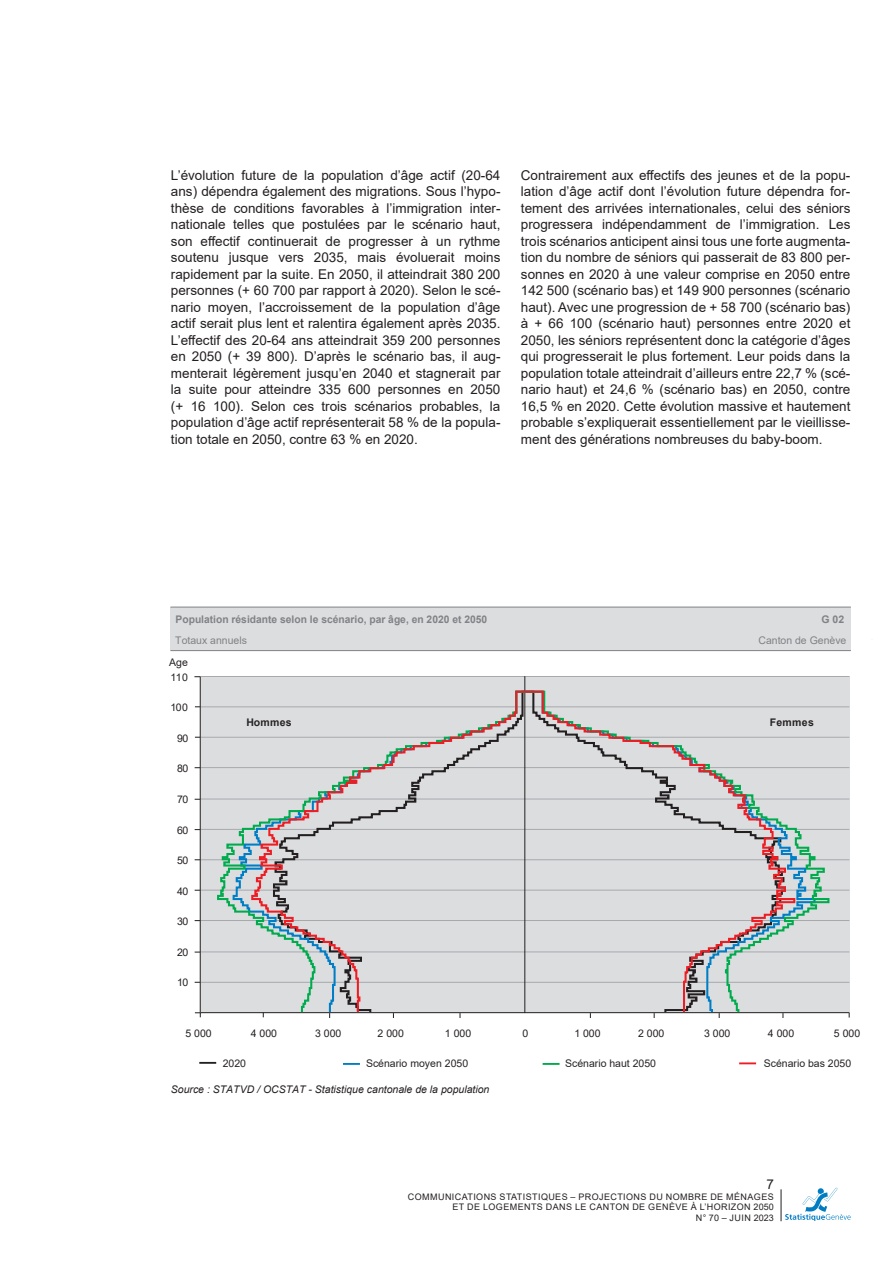
<style>
.page{position:relative;width:893px;height:1263px;background:#fff}
.page>*{position:absolute;margin:0;border:0;box-sizing:border-box;transform-origin:0 0}
.t1{font:13.5px/16.5px "Arial";color:#231f20;text-align:justify}
.t2{font:10.5px "Arial";color:#231f20}
.t3{font:700 10.5px "Arial";color:#808285}
.t4{font:italic 10.5px "Arial";color:#231f20}
.t5{font:10.5px "Arial";color:#262324}
.t6{font:10.5px "Arial";color:#808285}
.t7{font:700 10.5px "Arial";letter-spacing:.03em;color:#262324}
.t8{font:9px/10.5px "Arial";letter-spacing:.045em;color:#231f20;text-align:right}
</style>
<div class="page">
<hr style="left:781px;top:1189px;width:1px;height:32px;background:#231f20">
<svg style="left:785px;top:1188px;width:66px;height:32px"></svg>
<svg style="left:199px;top:1062px;width:17px;height:2px"></svg>
<svg style="left:739px;top:1062px;width:17px;height:2px"></svg>
<svg style="left:343px;top:1063px;width:17px;height:2px"></svg>
<svg style="left:543px;top:1063px;width:17px;height:2px"></svg>
<svg style="left:195px;top:1012px;width:6px;height:5px"></svg>
<div style="left:170px;top:607px;width:681px;height:44px;background:#dcdddf"></div>
<hr style="left:170px;top:607px;width:681px;height:1px;background:#808285">
<hr style="left:170px;top:650px;width:681px;height:1px;background:#808285">
<div style="left:200px;top:676px;width:649px;height:337px;background:#dcdddf"></div>
<hr style="left:200px;top:676px;width:649px;height:1px;background:#a8a9ad">
<hr style="left:200px;top:707px;width:649px;height:1px;background:#a8a9ad">
<hr style="left:200px;top:737px;width:649px;height:1px;background:#a8a9ad">
<hr style="left:200px;top:767px;width:649px;height:1px;background:#a8a9ad">
<hr style="left:200px;top:799px;width:649px;height:1px;background:#a8a9ad">
<hr style="left:200px;top:829px;width:649px;height:1px;background:#a8a9ad">
<hr style="left:200px;top:859px;width:649px;height:1px;background:#a8a9ad">
<hr style="left:200px;top:890px;width:649px;height:1px;background:#a8a9ad">
<hr style="left:200px;top:920px;width:649px;height:1px;background:#a8a9ad">
<hr style="left:200px;top:952px;width:649px;height:1px;background:#a8a9ad">
<hr style="left:200px;top:982px;width:649px;height:1px;background:#a8a9ad">
<hr style="left:200px;top:676px;width:1px;height:337px;background:#231f20">
<hr style="left:524px;top:676px;width:1px;height:337px;background:#231f20">
<hr style="left:200px;top:1012px;width:649px;height:1px;background:#231f20">
<svg style="left:216px;top:706px;width:34px;height:308px"></svg>
<svg style="left:796px;top:706px;width:34px;height:308px"></svg>
<svg style="left:250px;top:690px;width:272px;height:324px"></svg>
<svg style="left:522px;top:690px;width:274px;height:324px"></svg>
<p class="t1" style="left:171px;top:167px;width:331px">L’évolution future de la population d’âge actif (20-64 ans) dépendra également des migrations. Sous l’hypo&shy;thèse de conditions favorables à l’immigration inter&shy;nationale telles que postulées par le scénario haut, son effectif continuerait de progresser à un rythme soutenu jusque vers 2035, mais évoluerait moins rapidement par la suite. En 2050, il atteindrait 380 200 personnes (+ 60 700 par rapport à 2020). Selon le scé&shy;nario moyen, l’accroissement de la population d’âge actif serait plus lent et ralentira également après 2035.<br>L’effectif des 20-64 ans atteindrait 359 200 personnes en 2050 (+ 39 800). D’après le scénario bas, il aug&shy;menterait légèrement jusqu’en 2040 et stagnerait par la suite pour atteindre 335 600 personnes en 2050 (+ 16 100). Selon ces trois scénarios probables, la population d’âge actif représenterait 58 % de la popula&shy;tion totale en 2050, contre 63 % en 2020.</p>
<p class="t1" style="left:521px;top:167px;width:331px">Contrairement aux effectifs des jeunes et de la popu&shy;lation d’âge actif dont l’évolution future dépendra for&shy;tement des arrivées internationales, celui des séniors progressera indépendamment de l’immigration. Les trois scénarios anticipent ainsi tous une forte augmenta&shy;tion du nombre de séniors qui passerait de 83 800 per&shy;sonnes en 2020 à une valeur comprise en 2050 entre 142 500 (scénario bas) et 149 900 personnes (scénario haut). Avec une progression de + 58 700 (scénario bas) à + 66 100 (scénario haut) personnes entre 2020 et 2050, les séniors représentent donc la catégorie d’âges qui progresserait le plus fortement. Leur poids dans la population totale atteindrait d’ailleurs entre 22,7 % (scé&shy;nario haut) et 24,6 % (scénario bas) en 2050, contre 16,5 % en 2020. Cette évolution massive et hautement probable s’expliquerait essentiellement par le vieillisse&shy;ment des générations nombreuses du baby-boom.</p>
<p class="t3" style="left:176px;top:612px;width:313px">Population résidante selon le scénario, par âge, en 2020 et 2050</p>
<p class="t3" style="left:821px;top:612px;width:24px">G 02</p>
<p class="t6" style="left:175px;top:633px;width:73px">Totaux annuels</p>
<p class="t6" style="left:758px;top:633px;width:89px">Canton de Genève</p>
<p class="t2" style="left:169px;top:655px;width:20px">Age</p>
<p class="t2" style="left:170px;top:670px;width:19px">110</p>
<p class="t2" style="left:170px;top:700px;width:19px">100</p>
<p class="t2" style="left:177px;top:731px;width:13px">90</p>
<p class="t2" style="left:177px;top:761px;width:13px">80</p>
<p class="t2" style="left:177px;top:792px;width:13px">70</p>
<p class="t2" style="left:177px;top:823px;width:13px">60</p>
<p class="t2" style="left:177px;top:853px;width:13px">50</p>
<p class="t2" style="left:177px;top:884px;width:13px">40</p>
<p class="t2" style="left:177px;top:914px;width:13px">30</p>
<p class="t2" style="left:177px;top:945px;width:13px">20</p>
<p class="t2" style="left:177px;top:975px;width:13px">10</p>
<p class="t7" style="left:246px;top:715px;width:47px">Hommes</p>
<p class="t7" style="left:770px;top:714px;width:46px">Femmes</p>
<p class="t2" style="left:185px;top:1026px;width:28px">5 000</p>
<p class="t2" style="left:251px;top:1026px;width:28px">4 000</p>
<p class="t2" style="left:315px;top:1026px;width:28px">3 000</p>
<p class="t2" style="left:378px;top:1026px;width:28px">2 000</p>
<p class="t2" style="left:445px;top:1026px;width:28px">1 000</p>
<p class="t2" style="left:574px;top:1026px;width:28px">1 000</p>
<p class="t2" style="left:638px;top:1026px;width:28px">2 000</p>
<p class="t2" style="left:704px;top:1026px;width:28px">3 000</p>
<p class="t2" style="left:768px;top:1026px;width:28px">4 000</p>
<p class="t2" style="left:834px;top:1026px;width:28px">5 000</p>
<p class="t2" style="left:523px;top:1026px;width:7px">0</p>
<p class="t5" style="left:223px;top:1056px;width:25px">2020</p>
<p class="t5" style="left:366px;top:1056px;width:104px">Scénario moyen 2050</p>
<p class="t5" style="left:565px;top:1056px;width:93px">Scénario haut 2050</p>
<p class="t5" style="left:764px;top:1056px;width:89px">Scénario bas 2050</p>
<p class="t4" style="left:171px;top:1082px;width:320px">Source : STATVD / OCSTAT - Statistique cantonale de la population</p>
<p class="t1" style="left:766px;top:1176px;width:9px">7</p>
<p class="t8" style="left:408px;top:1191px;width:367px">COMMUNICATIONS STATISTIQUES – PROJECTIONS DU NOMBRE DE MÉNAGES<br>ET DE LOGEMENTS DANS LE CANTON DE GENÈVE À L’HORIZON 2050<br>N° 70 – JUIN 2023</p>
</div>
